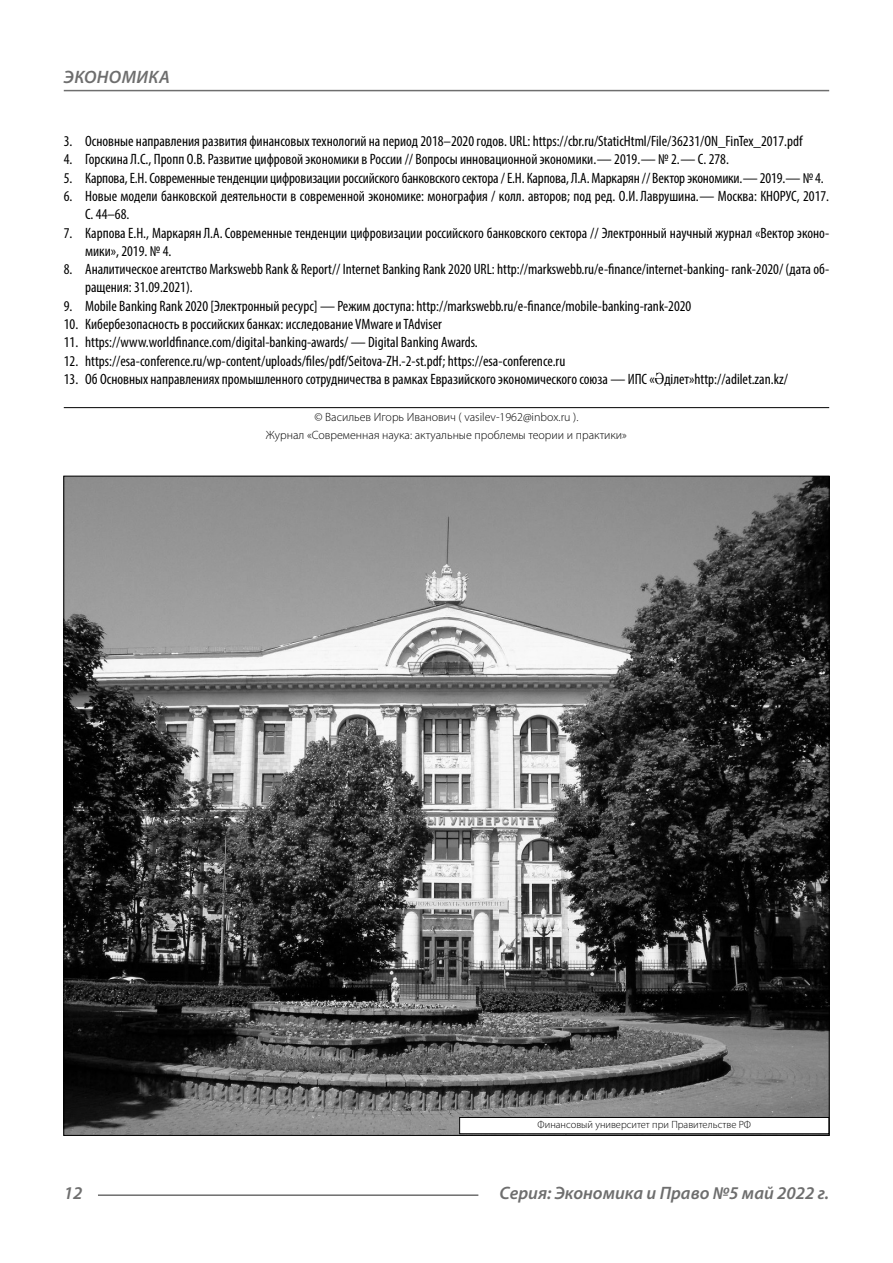
<style>
.page{position:relative;width:893px;height:1263px;background:#fff}
.page>*{position:absolute;margin:0;border:0;box-sizing:border-box;transform-origin:0 0}
.t1{font:italic 600 18px "Myriad Pro";color:#6e6e6e}
.t2{font:condensed 15px/18.3px "Myriad Pro";color:#000}
.Copy{font:300 12px/18.3px "Myriad Pro";color:#000;text-align:center}
.Author-doc{font:300 10.5px "Myriad Pro";color:#000}
.s1{font-family:"Times New Roman";font-stretch:normal;font-size:16.5px}
</style>
<div class="page">
<hr style="left:64px;top:407px;width:765px;height:1px;background:#000">
<img style="left:65px;top:478px;width:763px;height:656px">
<div style="left:460px;top:1117px;width:369px;height:17px;background:#fff"></div>
<div style="left:459px;top:1117px;width:370px;height:17px;border:1px solid #000"></div>
<hr style="left:98px;top:1194px;width:380px;height:2px;background:#6e6e6e">
<hr style="left:64px;top:90px;width:765px;height:1px;background:#6e6e6e">
<p class="t1" style="left:64px;top:66px;width:24px">Экономика</p>
<p class="t2" style="left:64px;top:132px;width:740px">3. Основные направления развития финансовых технологий на период 2018–2020 годов. URL: https://cbr.ru/StaticHtml/File/36231/ON_FinTex_2017.pdf</p>
<p class="t2" style="left:64px;top:150px;width:667px">4. Горскина Л.С., Пропп О.В. Развитие цифровой экономики в России // Вопросы инновационной экономики.— 2019.— № 2.— С. 278.</p>
<p class="t2" style="left:64px;top:168px;width:761px">5. Карпова, Е.Н.Современные тенденции цифровизации российского банковского сектора / Е.Н.Карпова, Л.А.Маркарян // Вектор экономики.— 2019.— №4.</p>
<p class="t2" style="left:85px;top:187px;width:746px;text-indent:-21px">6. Новые модели банковской деятельности в современной экономике: монография / колл. авторов; под ред. О.И. Лаврушина.— Москва: КНОРУС, 2017.<br>С. 44–68.</p>
<p class="t2" style="left:85px;top:223px;width:746px;text-indent:-21px">7. Карпова Е.Н., Маркарян Л.А. Современные тенденции цифровизации российского банковского сектора // Электронный научный журнал «Вектор эконо&shy;мики», 2019. № 4.</p>
<p class="t2" style="left:85px;top:260px;width:746px;text-indent:-21px">8. Аналитическое агентство Markswebb Rank &amp; Report// Internet Banking Rank 2020 URL: http://markswebb.ru/e-finance/internet-banking- rank‑2020/ (дата об&shy;ращения: 31.09.2021).</p>
<p class="t2" style="left:64px;top:296px;width:629px">9. Mobile Banking Rank 2020 [Электронный ресурс] — Режим доступа: http://markswebb.ru/e-finance/mobile-banking-rank‑2020</p>
<p class="t2" style="left:64px;top:315px;width:380px">10. Кибербезопасность в российских банках: исследование VMware и TAdviser</p>
<p class="t2" style="left:64px;top:333px;width:415px">11. https://www.worldfinance.com/digital-banking-awards/ — Digital Banking Awards.</p>
<p class="t2" style="left:64px;top:351px;width:503px">12. https://esa-conference.ru/wp-content/uploads/files/pdf/Seitova-ZH.-2-st.pdf; https://esa-conference.ru</p>
<p class="t2" style="left:64px;top:370px;width:726px">13. Об Основных направлениях промышленного сотрудничества в рамках Евразийского экономического союза — ИПС «<span class="s1">Ә</span>ділет»http://adilet.zan.kz/</p>
<p class="Copy" style="left:266px;top:407px;width:363px">© Васильев Игорь Иванович ( vasilev‑1962@inbox.ru ).<br>Журнал «Современная наука: актуальные проблемы теории и практики»</p>
<p class="Author-doc" style="left:537px;top:1118px;width:215px">Финансовый университет при Правительстве РФ</p>
<p class="t1" style="left:64px;top:1182px;width:20px">12</p>
<p class="t1" style="left:500px;top:1182px;width:331px">Серия: Экономика и Право №5 май 2022 г.</p>
</div>
